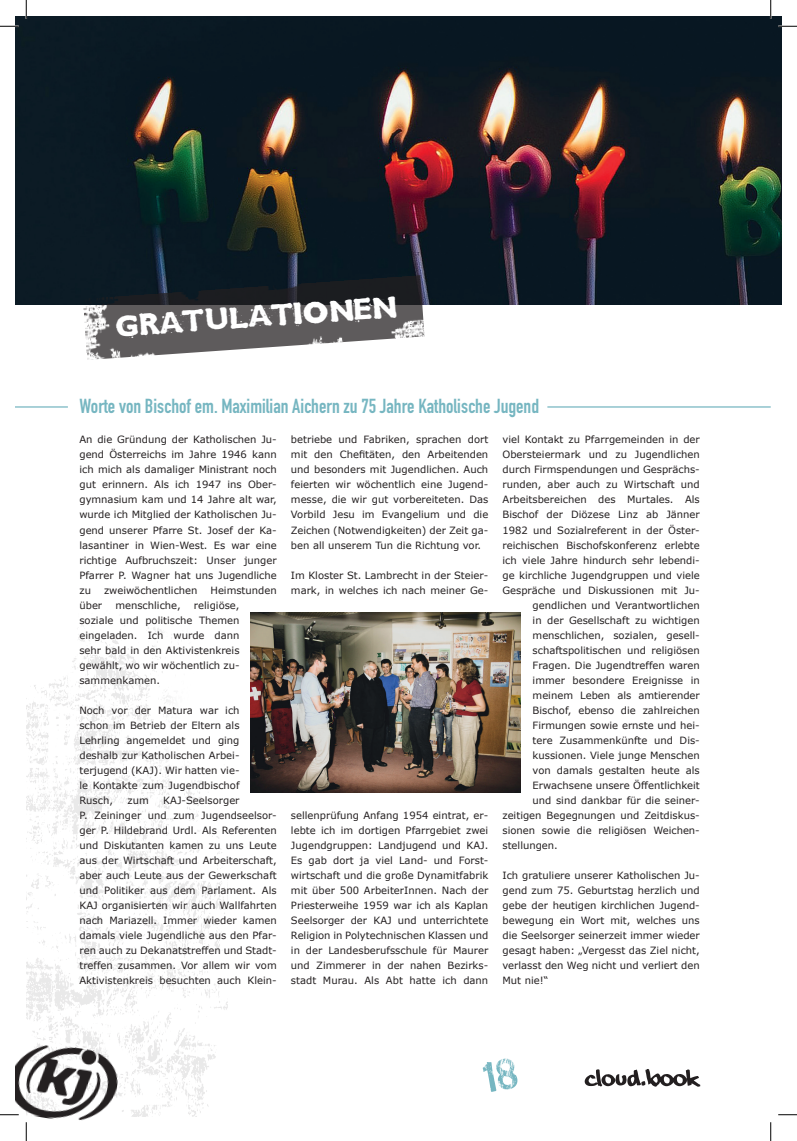
<style>
.page{position:relative;width:797px;height:1141px;background:#fff}
.page>*{position:absolute;margin:0;border:0;box-sizing:border-box;transform-origin:0 0}
.t1{font:30.75px "CM Destroy";color:#fff}
.t2{font:20px "DIN Engschrift Std";color:#76b6c1}
.t3{font:10px/15px "Verdana";color:#231f20;text-align:justify}
</style>
<div class="page">
<svg style="left:584px;top:1069px;width:116px;height:17px"></svg>
<img style="left:26px;top:625px;width:202px;height:491px">
<img style="left:16px;top:1038px;width:106px;height:83px">
<hr style="left:547px;top:406px;width:223px;height:1px;background:#76b6c1">
<img style="left:16px;top:16px;width:765px;height:288px">
<img style="left:83px;top:275px;width:341px;height:85px">
<img style="left:250px;top:612px;width:271px;height:180px">
<hr style="left:16px;top:406px;width:52px;height:1px;background:#76b6c1">
<svg style="left:0;top:25px;width:19px;height:2px"></svg>
<svg style="left:778px;top:25px;width:19px;height:2px"></svg>
<svg style="left:0;top:1113px;width:19px;height:2px"></svg>
<svg style="left:778px;top:1114px;width:19px;height:1px"></svg>
<svg style="left:25px;top:0;width:2px;height:19px"></svg>
<svg style="left:25px;top:1122px;width:2px;height:18px"></svg>
<svg style="left:770px;top:0;width:1px;height:19px"></svg>
<svg style="left:770px;top:1122px;width:1px;height:18px"></svg>
<h1 class="t1" style="left:114px;top:308px;width:283px;rotate:-4deg">GRATULATIONEN</h1>
<h2 class="t2" style="left:79px;top:394px;width:461px">Worte von Bischof em. Maximilian Aichern zu 75 Jahre Katholische Jugend</h2>
<p class="t3" style="left:79px;top:432px;width:199px">An die Gründung der Katholischen Ju&shy;gend Österreichs im Jahre 1946 kann ich mich als damaliger Ministrant noch gut erinnern. Als ich 1947 ins Ober&shy;gymnasium kam und 14 Jahre alt war, wurde ich Mitglied der Katholischen Ju&shy;gend unserer Pfarre St. Josef der Ka&shy;lasantiner in Wien-West. Es war eine richtige Aufbruchszeit: Unser junger Pfarrer P. Wagner hat uns Jugendliche zu</p>
<p class="t3" style="left:104px;top:582px;width:95px">zweiwöchentlichen</p>
<p class="t3" style="left:210px;top:582px;width:68px">Heimstunden</p>
<p class="t3" style="left:79px;top:597px;width:162px;text-indent:114px">religiöse, soziale und politische Themen eingeladen. Ich wurde dann sehr bald in den Aktivistenkreis gewählt, wo wir wöchentlich zu&shy;sammenkamen.</p>
<p class="t3" style="left:79px;top:702px;width:162px">Noch vor der Matura war ich schon im Betrieb der Eltern als Lehrling angemeldet und ging deshalb zur Katholischen Arbei&shy;terjugend (KAJ). Wir hatten vie&shy;le Kontakte zum Jugendbischof Rusch,</p>
<p class="t3" style="left:79px;top:597px;width:24px">über</p>
<p class="t3" style="left:115px;top:597px;width:67px">menschliche,</p>
<p class="t3" style="left:79px;top:792px;width:199px;text-align:left;text-indent:84px">KAJ-Seelsorger<br>P. Zeininger und zum Jugendseelsor&shy;ger P. Hildebrand Urdl. Als Referenten und Diskutanten kamen zu uns Leute aus der Wirtschaft und Arbeiterschaft, aber auch Leute aus der Gewerkschaft und Politiker aus dem Parlament. Als KAJ organisierten wir auch Wallfahrten nach Mariazell. Immer wieder kamen damals viele Jugendliche aus den Pfar&shy;ren auch zu Dekanatstreffen und Stadt&shy;treffen zusammen. Vor allem wir vom Aktivistenkreis besuchten auch Klein-</p>
<p class="t3" style="left:127px;top:792px;width:23px">zum</p>
<p class="t3" style="left:291px;top:432px;width:199px">betriebe und Fabriken, sprachen dort mit den Chefitäten, den Arbeitenden und besonders mit Jugendlichen. Auch feierten wir wöchentlich eine Jugend&shy;messe, die wir gut vorbereiteten. Das Vorbild Jesu im Evangelium und die Zeichen (Notwendigkeiten) der Zeit ga&shy;ben all unserem Tun die Richtung vor.</p>
<p class="t3" style="left:291px;top:567px;width:199px">Im Kloster St. Lambrecht in der Steier&shy;mark, in welches ich nach meiner Ge-</p>
<p class="t3" style="left:291px;top:807px;width:199px">sellenprüfung Anfang 1954 eintrat, er&shy;lebte ich im dortigen Pfarrgebiet zwei Jugendgruppen: Landjugend und KAJ.<br>Es gab dort ja viel Land- und Forst&shy;wirtschaft und die große Dynamitfabrik mit über 500 ArbeiterInnen. Nach der Priesterweihe 1959 war ich als Kaplan Seelsorger der KAJ und unterrichtete Religion in Polytechnischen Klassen und in der Landesberufsschule für Maurer und Zimmerer in der nahen Bezirks&shy;stadt Murau. Als Abt hatte ich dann</p>
<p class="t3" style="left:502px;top:432px;width:199px">viel Kontakt zu Pfarrgemeinden in der</p>
<p class="t3" style="left:502px;top:447px;width:199px">Obersteiermark und zu Jugendlichen</p>
<p class="t3" style="left:502px;top:462px;width:199px">durch Firmspendungen und Gesprächs-</p>
<p class="t3" style="left:502px;top:477px;width:199px">runden, aber auch zu Wirtschaft und</p>
<p class="t3" style="left:502px;top:492px;width:199px">Arbeitsbereichen des Murtales. Als</p>
<p class="t3" style="left:502px;top:507px;width:199px">Bischof der Diözese Linz ab Jänner</p>
<p class="t3" style="left:502px;top:522px;width:199px">1982 und Sozialreferent in der Öster-</p>
<p class="t3" style="left:502px;top:537px;width:199px">reichischen Bischofskonferenz erlebte</p>
<p class="t3" style="left:502px;top:552px;width:199px">ich viele Jahre hindurch sehr lebendi-</p>
<p class="t3" style="left:502px;top:567px;width:199px">ge kirchliche Jugendgruppen und viele</p>
<p class="t3" style="left:502px;top:582px;width:199px">Gespräche und Diskussionen mit Ju-</p>
<p class="t3" style="left:532px;top:597px;width:169px">gendlichen und Verantwortlichen</p>
<p class="t3" style="left:532px;top:612px;width:169px">in der Gesellschaft zu wichtigen</p>
<p class="t3" style="left:532px;top:627px;width:169px">menschlichen, sozialen, gesell-</p>
<p class="t3" style="left:532px;top:642px;width:169px">schaftspolitischen und religiösen</p>
<p class="t3" style="left:532px;top:657px;width:169px">Fragen. Die Jugendtreffen waren</p>
<p class="t3" style="left:532px;top:672px;width:169px">immer besondere Ereignisse in</p>
<p class="t3" style="left:532px;top:687px;width:169px">meinem Leben als amtierender</p>
<p class="t3" style="left:532px;top:702px;width:169px">Bischof, ebenso die zahlreichen</p>
<p class="t3" style="left:532px;top:717px;width:169px">Firmungen sowie ernste und hei-</p>
<p class="t3" style="left:532px;top:732px;width:169px">tere Zusammenkünfte und Dis-</p>
<p class="t3" style="left:532px;top:747px;width:169px">kussionen. Viele junge Menschen</p>
<p class="t3" style="left:532px;top:762px;width:169px">von damals gestalten heute als</p>
<p class="t3" style="left:532px;top:777px;width:169px">Erwachsene unsere Öffentlichkeit</p>
<p class="t3" style="left:532px;top:792px;width:169px">und sind dankbar für die seiner-</p>
<p class="t3" style="left:502px;top:807px;width:199px">zeitigen Begegnungen und Zeitdiskus-</p>
<p class="t3" style="left:502px;top:822px;width:199px">sionen sowie die religiösen Weichen-</p>
<p class="t3" style="left:502px;top:837px;width:57px">stellungen.</p>
<p class="t3" style="left:502px;top:867px;width:199px">Ich gratuliere unserer Katholischen Ju&shy;gend zum 75. Geburtstag herzlich und gebe der heutigen kirchlichen Jugend&shy;bewegung ein Wort mit, welches uns die Seelsorger seinerzeit immer wieder gesagt haben: „Vergesst das Ziel nicht, verlasst den Weg nicht und verliert den Mut nie!“</p>
</div>
